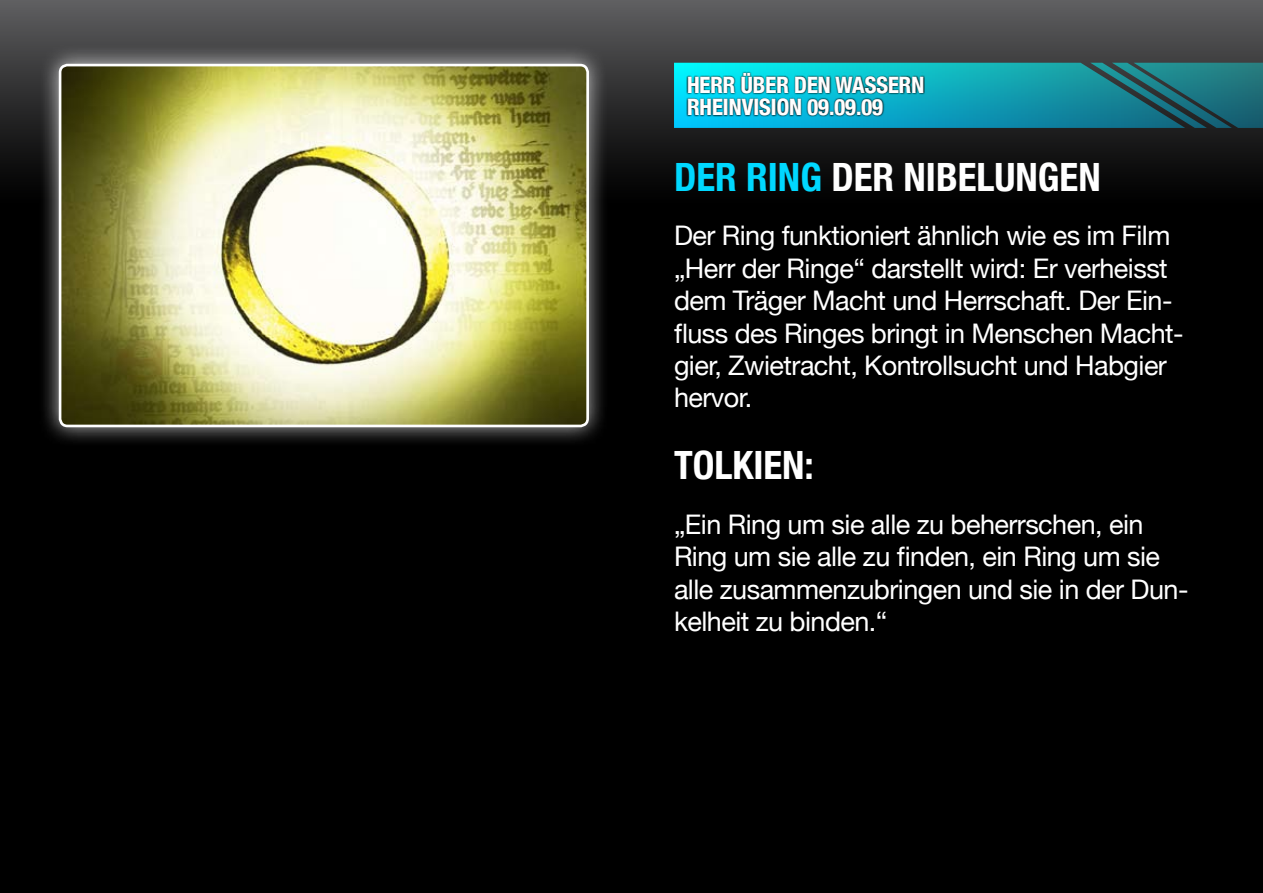
<style>
.page{position:relative;width:1263px;height:893px;background:#fff}
.page>*{position:absolute;margin:0;border:0;box-sizing:border-box;transform-origin:0 0}
.t1{font:700 condensed 39px "Helvetica Neue";color:#fff}
.t2{font:27px/32.4px "Helvetica Neue";letter-spacing:-.02em;color:#fff}
.t3{font:700 condensed 22.5px/22.5px "Helvetica Neue";color:#fff}
.s1{color:#00d8ff}
</style>
<div class="page">
<div style="left:0;top:0;width:1263px;height:205px;background:linear-gradient(to bottom,#5d5e60,#000)"></div>
<div style="left:0;top:203px;width:1263px;height:690px;background:#000"></div>
<svg style="left:674px;top:63px;width:589px;height:65px;background:#1392a3"></svg>
<div style="left:38px;top:43px;width:569px;height:403px;background:#fff;opacity:.75"></div>
<img style="left:60px;top:65px;width:528px;height:361px">
<div style="left:59px;top:64px;width:530px;height:363px;border:3px solid #fff;border-radius:7px"></div>
<div style="left:686px;top:71px;width:239px;height:46px;background:#000;opacity:.75"></div>
<p class="t3" style="left:687px;top:73px;width:239px">HERR ÜBER DEN WASSERN<br>RHEINVISION 09.09.09</p>
<h1 class="t1" style="left:674px;top:153px;width:428px"><span class="s1">DER RING</span> DER NIBELUNGEN</h1>
<p class="t2" style="left:674px;top:219px;width:511px">Der Ring funktioniert ähnlich wie es im Film „Herr der Ringe“ darstellt wird: Er verheisst dem Träger Macht und Herrschaft. Der Ein&shy;fluss des Ringes bringt in Menschen Macht&shy;gier, Zwietracht, Kontrollsucht und Habgier hervor.</p>
<h1 class="t1" style="left:674px;top:441px;width:141px">TOLKIEN:</h1>
<p class="t2" style="left:674px;top:508px;width:516px">„Ein Ring um sie alle zu beherrschen, ein Ring um sie alle zu finden, ein Ring um sie alle zusammenzubringen und sie in der Dun&shy;kelheit zu binden.“</p>
</div>
